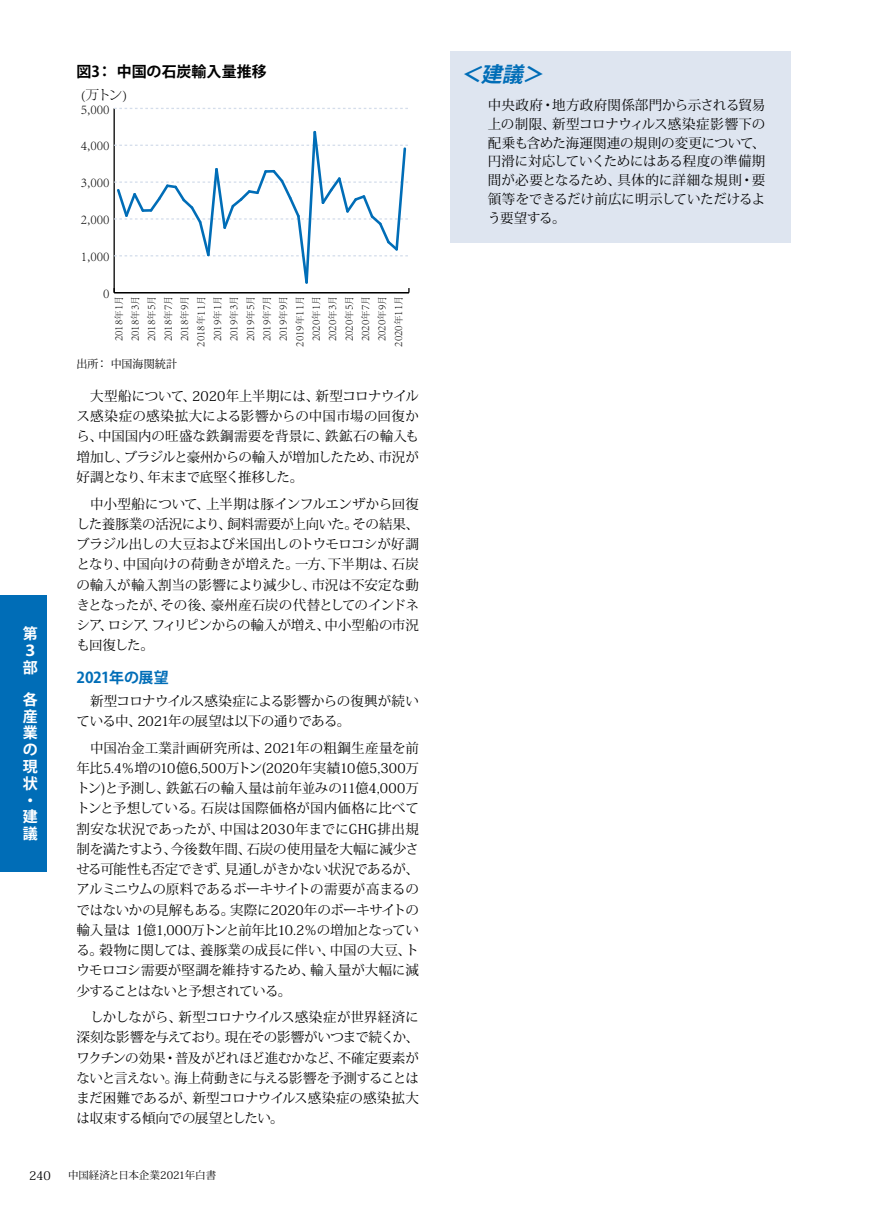
<style>
.page{position:relative;width:893px;height:1212px;background:#fff}
.page>*{position:absolute;margin:0;border:0;box-sizing:border-box;transform-origin:0 0}
.t1{font:italic 700 21px "Koz Go Pr 6 N";color:#006db7}
.t2{font:700 15px "Koz Go Pr 6 N";letter-spacing:.005em;color:#000}
.t3{font:700 15px/16.8px "Koz Go Pr 6 N";color:#fff}
.t4{font:700 15px "Koz Go Pr 6 N";letter-spacing:-.02em;color:#006db7}
.t5{font:300 13.8px "Adobe Song Std";color:#000}
.t6{font:13.5px/20.2px "Koz Min Pr 6 N";letter-spacing:-.03em;color:#000;text-align:justify}
.t7{font:12px "Koz Min Pr 6 N";color:#000}
.t8{font:300 11.7px/16.5px "Adobe Song Std";color:#000;text-align:center}
.t9{font:11.25px "Koz Min Pr 6 N";letter-spacing:.005em;color:#000}
.t10{font:10.5px "Koz Min Pr 6 N";letter-spacing:-.01em;color:#000}
.s1{font-size:9.3px}
</style>
<div class="page">
<div style="left:0;top:595px;width:47px;height:277px;background:#006db7"></div>
<div style="left:451px;top:51px;width:340px;height:191px;background:#dee5f0"></div>
<hr style="left:114px;top:108px;width:1px;height:185px;background:#000">
<svg style="left:114px;top:108px;width:294px;height:1px"></svg>
<svg style="left:114px;top:129px;width:296px;height:164px"></svg>
<p class="t2" style="left:77px;top:63px;width:192px">図3：中国の石炭輸入量推移</p>
<p class="t5" style="left:81px;top:87px;width:48px">(万トン)</p>
<p class="t5" style="left:81px;top:101px;width:30px">5,000</p>
<p class="t5" style="left:81px;top:138px;width:30px">4,000</p>
<p class="t5" style="left:81px;top:175px;width:30px">3,000</p>
<p class="t5" style="left:81px;top:212px;width:30px">2,000</p>
<p class="t5" style="left:81px;top:248px;width:30px">1,000</p>
<p class="t3" style="left:23px;top:626px;width:16px">第<br>３部</p>
<p class="t3" style="left:23px;top:691px;width:16px">各産業の現状・建議</p>
<p class="t5" style="left:103px;top:285px;width:8px">0</p>
<p class="t8" style="left:110px;top:347px;width:53px;rotate:-90deg">2018<span class="s1">年</span>1<span class="s1">月<br></span>2018<span class="s1">年</span>3<span class="s1">月<br></span>2018<span class="s1">年</span>5<span class="s1">月<br></span>2018<span class="s1">年</span>7<span class="s1">月<br></span>2018<span class="s1">年</span>9<span class="s1">月<br></span>2018<span class="s1">年</span>11<span class="s1">月<br></span>2019<span class="s1">年</span>1<span class="s1">月<br></span>2019<span class="s1">年</span>3<span class="s1">月<br></span>2019<span class="s1">年</span>5<span class="s1">月<br></span>2019<span class="s1">年</span>7<span class="s1">月<br></span>2019<span class="s1">年</span>9<span class="s1">月<br></span>2019<span class="s1">年</span>11<span class="s1">月<br></span>2020<span class="s1">年</span>1<span class="s1">月<br></span>2020<span class="s1">年</span>3<span class="s1">月<br></span>2020<span class="s1">年</span>5<span class="s1">月<br></span>2020<span class="s1">年</span>7<span class="s1">月<br></span>2020<span class="s1">年</span>9<span class="s1">月<br></span>2020<span class="s1">年</span>11<span class="s1">月</span></p>
<p class="t9" style="left:77px;top:357px;width:102px">出所：中国海関統計</p>
<p class="t6" style="left:77px;top:386px;width:344px;text-indent:14px">大型船について、2020年上半期には、新型コロナウイルス感染症の感染拡大による影響からの中国市場の回復から、中国国内の旺盛な鉄鋼需要を背景に、鉄鉱石の輸入も増加し、ブラジルと豪州からの輸入が増加したため、市況が好調となり、年末まで底堅く推移した。</p>
<p class="t6" style="left:77px;top:494px;width:344px;text-indent:14px">中小型船について、上半期は豚インフルエンザから回復した養豚業の活況により、飼料需要が上向いた。その結果、ブラジル出しの大豆および米国出しのトウモロコシが好調となり、中国向けの荷動きが増えた。一方、下半期は、石炭の輸入が輸入割当の影響により減少し、市況は不安定な動きとなったが、その後、豪州産石炭の代替としてのインドネシア、ロシア、フィリピンからの輸入が増え、中小型船の市況も回復した。</p>
<p class="t4" style="left:77px;top:669px;width:94px">2021年の展望</p>
<p class="t6" style="left:77px;top:691px;width:344px;text-indent:14px">新型コロナウイルス感染症による影響からの復興が続いている中、2021年の展望は以下の通りである。</p>
<p class="t6" style="left:77px;top:738px;width:344px;text-indent:14px">中国冶金工業計画研究所は、2021年の粗鋼生産量を前年比5.4％増の10億6,500万トン(2020年実績10億5,300万トン)と予測し、鉄鉱石の輸入量は前年並みの11億4,000万トンと予想している。石炭は国際価格が国内価格に比べて割安な状況であったが、中国は2030年までにGHG排出規制を満たすよう、今後数年間、石炭の使用量を大幅に減少させる可能性も否定できず、見通しがきかない状況であるが、アルミニウムの原料であるボーキサイトの需要が高まるのではないかの見解もある。実際に2020年のボーキサイトの輸入量は 1億1,000万トンと前年比10.2％の増加となっている。穀物に関しては、養豚業の成長に伴い、中国の大豆、トウモロコシ需要が堅調を維持するため、輸入量が大幅に減少することはないと予想されている。</p>
<p class="t6" style="left:77px;top:1007px;width:344px;text-indent:14px">しかしながら、新型コロナウイルス感染症が世界経済に深刻な影響を与えており。現在その影響がいつまで続くか、ワクチンの効果・普及がどれほど進むかなど、不確定要素がないと言えない。海上荷動きに与える影響を予測することはまだ困難であるが、新型コロナウイルス感染症の感染拡大は収束する傾向での展望としたい。</p>
<p class="t7" style="left:29px;top:1169px;width:23px">240</p>
<p class="t10" style="left:68px;top:1169px;width:150px">中国経済と日本企業2021年白書</p>
<h1 class="t1" style="left:460px;top:63px;width:92px">＜建議＞</h1>
<p class="t6" style="left:488px;top:96px;width:279px;line-height:18.8px;text-indent:-14px">　中央政府・地方政府関係部門から示される貿易上の制限、新型コロナウィルス感染症影響下の配乗も含めた海運関連の規則の変更について、円滑に対応していくためにはある程度の準備期間が必要となるため、具体的に詳細な規則・要領等をできるだけ前広に明示していただけるよう要望する。</p>
</div>
